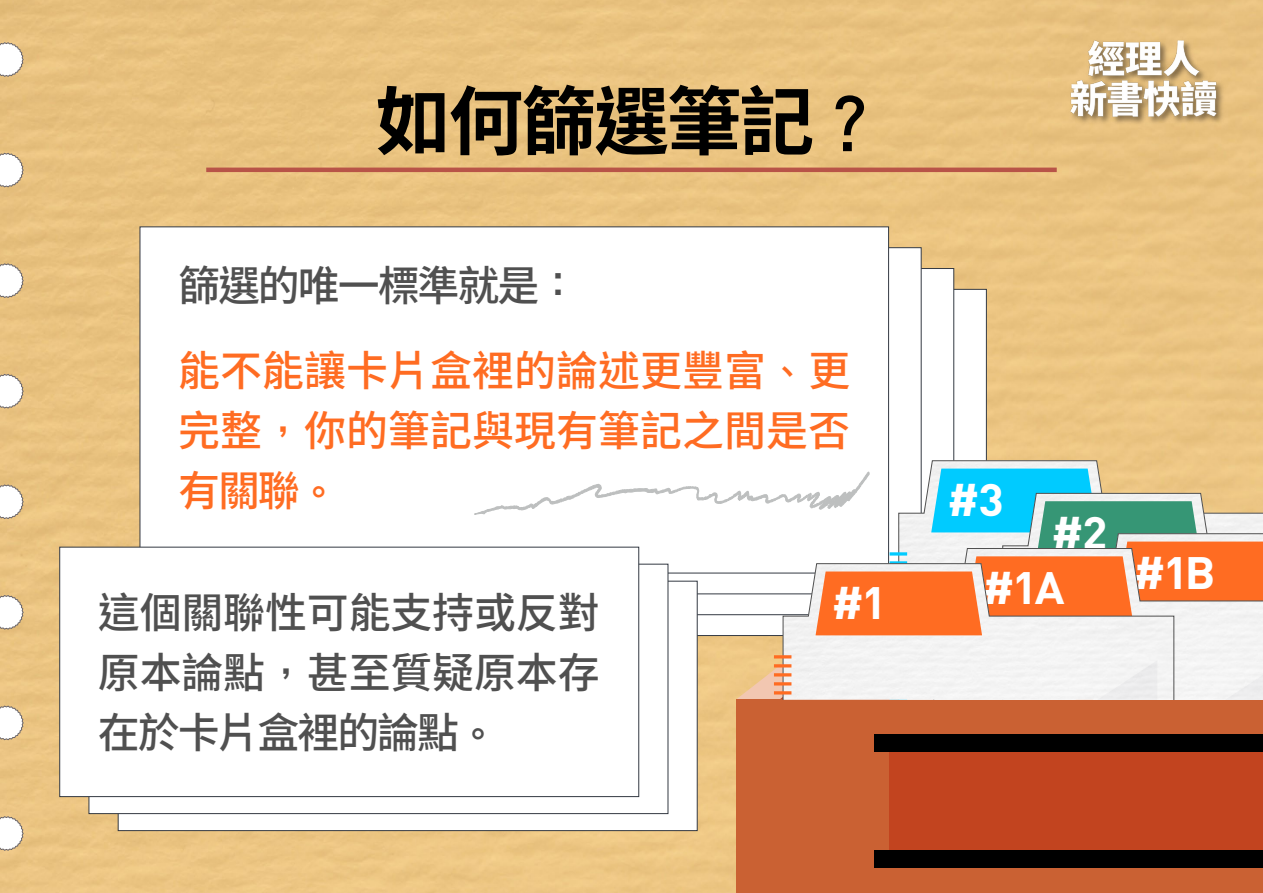
<style>
.page{position:relative;width:1263px;height:893px;background:#eac380}
.page>*{position:absolute;margin:0;border:0;box-sizing:border-box;transform-origin:0 0}
.t1{font:700 75px "Source Han Sans TC";letter-spacing:-.03em;color:#000}
.t2{font:700 44.85px/55.2px "DIN Pro";color:#fff;scale:1.04 1}
.t3{font:500 42px/85.5px "Source Han Sans TC";color:#ff6c22}
.t4{font:500 42px/60px "Source Han Sans TC";letter-spacing:-.005em;color:#505050}
.s1{font-family:"DF Hei Std W7";font-weight:400}
.s2{color:#505050}
.s3{font-family:"DF Hei Std W7";font-weight:400;color:#505050}
</style>
<div class="page">
<svg style="left:0;top:42px;width:24px;height:35px"></svg>
<svg style="left:0;top:263px;width:24px;height:35px"></svg>
<svg style="left:0;top:484px;width:24px;height:35px"></svg>
<svg style="left:0;top:706px;width:24px;height:34px"></svg>
<svg style="left:0;top:153px;width:24px;height:34px"></svg>
<svg style="left:0;top:374px;width:24px;height:34px"></svg>
<svg style="left:0;top:595px;width:24px;height:35px"></svg>
<svg style="left:0;top:816px;width:24px;height:35px"></svg>
<div style="left:238px;top:289px;width:748px;height:347px;background:#fff"></div>
<div style="left:205px;top:268px;width:749px;height:347px;background:#fff;border:1px solid #343a43"></div>
<div style="left:172px;top:247px;width:749px;height:347px;background:#fff"></div>
<div style="left:140px;top:227px;width:749px;height:346px;background:#fff"></div>
<div style="left:118px;top:581px;width:579px;height:250px;background:#fff;border:1px solid #343a43"></div>
<hr style="left:206px;top:168px;width:851px;height:4px;background:#b85448">
<div style="left:737px;top:699px;width:526px;height:194px;background:#ca6133"></div>
<div style="left:889px;top:743px;width:374px;height:117px;background:#c2441f"></div>
<div style="left:875px;top:851px;width:388px;height:17px;background:#000"></div>
<svg style="left:919px;top:460px;width:344px;height:9px"></svg>
<div style="left:89px;top:564px;width:579px;height:250px;background:#fff;border:1px solid #343a43"></div>
<div style="left:60px;top:547px;width:579px;height:250px;background:#fff;border:1px solid #343a43"></div>
<svg style="left:473px;top:469px;width:790px;height:367px"></svg>
<img style="left:1067px;top:36px;width:161px;height:92px">
<h1 class="t1" style="left:376px;top:79px;width:513px">如何篩選筆記<span class="s1">？</span></h1>
<p class="t3" style="left:178px;top:243px;width:674px"><span class="s2">篩選的唯一標準就是</span><span class="s3">：<br></span>能不能讓卡片盒裡的論述更豐富<span class="s1">、</span>更</p>
<p class="t3" style="left:178px;top:402px;width:674px;line-height:60px">完整<span class="s1">，</span>你的筆記與現有筆記之間是否有關聯<span class="s1">。</span></p>
<p class="t4" style="left:98px;top:583px;width:503px">這個關聯性可能支持或反對</p>
<p class="t2" style="left:832px;top:574px;width:55px">#1</p>
<p class="t4" style="left:98px;top:643px;width:503px">原本論點<span class="s1">，</span>甚至質疑原本存在於卡片盒裡的論點<span class="s1">。</span></p>
<p class="t2" style="left:947px;top:471px;width:56px">#3</p>
<p class="t2" style="left:982px;top:503px;width:122px;text-indent:69px">#2 #1A</p>
<p class="t2" style="left:1133px;top:544px;width:81px">#1B</p>
</div>
